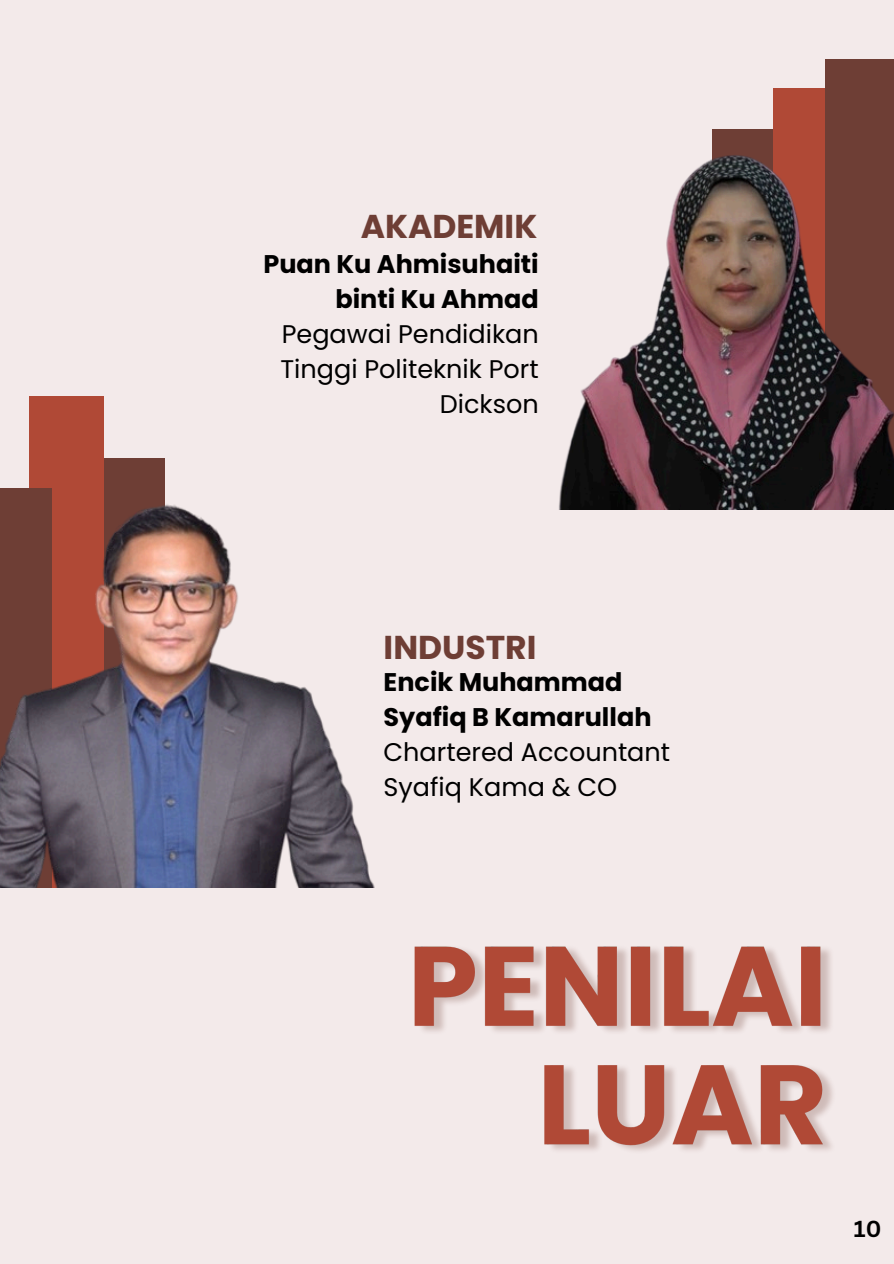
<style>
.page{position:relative;width:894px;height:1264px;background:#fff}
.page>*{position:absolute;margin:0;border:0;box-sizing:border-box;transform-origin:0 0}
.t1{font:700 33px "Poppins";color:#6e3e35}
.t2{font:25.5px/34.8px "Poppins";color:#000;text-align:right}
.t3{font:700 25.5px/34.8px "Poppins";color:#000;text-align:right}
.t4{font:700 22.5px "Canva Sans";color:#000}
</style>
<div class="page">
<div style="left:0;top:0;width:893px;height:1263px;background:#f3eaea"></div>
<div style="left:96px;top:459px;width:69px;height:390px;background:#6e3e35"></div>
<div style="left:29px;top:396px;width:74px;height:491px;background:#b04936"></div>
<div style="left:712px;top:129px;width:68px;height:368px;background:#6e3e35"></div>
<div style="left:773px;top:89px;width:74px;height:408px;background:#b04936"></div>
<div style="left:825px;top:60px;width:68px;height:437px;background:#6e3e35"></div>
<img style="left:558px;top:155px;width:335px;height:355px">
<img style="left:0;top:488px;width:375px;height:399px">
<img style="left:414px;top:946px;width:419px;height:205px">
<p class="t1" style="left:360px;top:203px;width:178px">AKADEMIK</p>
<p class="t3" style="left:263px;top:247px;width:277px">Puan Ku Ahmisuhaiti binti Ku Ahmad</p>
<p class="t2" style="left:280px;top:317px;width:260px">Pegawai Pendidikan<br>Tinggi Politeknik Port<br>Dickson</p>
<p class="t1" style="left:383px;top:624px;width:154px">INDUSTRI</p>
<p class="t3" style="left:383px;top:665px;width:269px;text-align:left">Encik Muhammad<br>Syafiq B Kamarullah</p>
<h2 class="t2" style="left:383px;top:734px;width:288px;text-align:left">Chartered Accountant<br>Syafiq Kama &amp; CO</h2>
<p class="t4" style="left:853px;top:1213px;width:29px">10</p>
</div>
